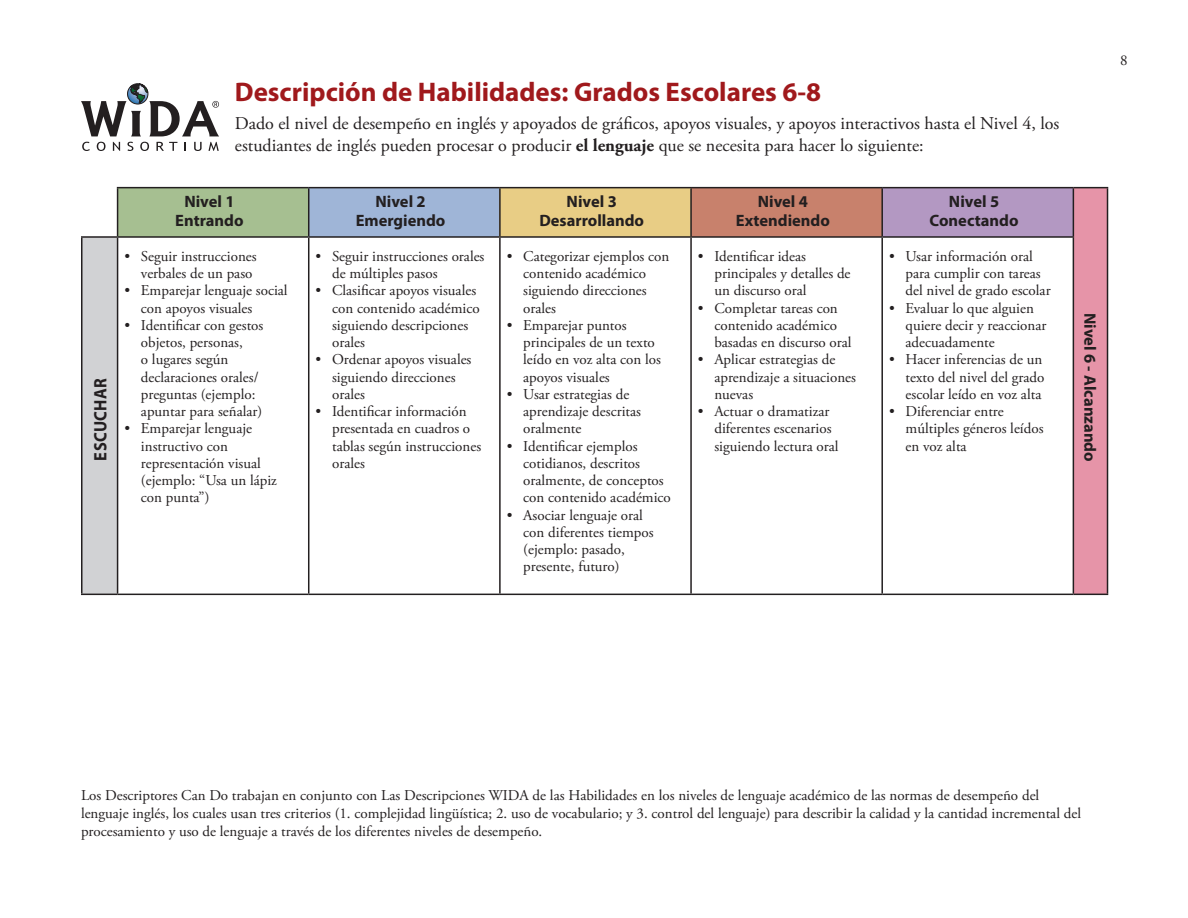
<style>
.page{position:relative;width:1188px;height:918px;background:#fff}
.page>*{position:absolute;margin:0;border:0;box-sizing:border-box;transform-origin:0 0}
.subhead{font:700 27px "Myriad Pro";color:#a0191c}
.subhead-2{font:18px/21.6px "Adobe Garamond Pro";color:#231f20}
.t1{font:700 18px "Myriad Pro";letter-spacing:.02em;color:#231f20;scale:.91 1}
.t2{font:700 16.5px "Myriad Pro";color:#231f20}
.spanish_bullets{font:15px/17.2px "Adobe Garamond Pro";color:#231f20}
.body{font:15px/17.2px "Adobe Garamond Pro";color:#231f20}
.s1{font-weight:700}
</style>
<div class="page">
<svg style="left:82px;top:142px;width:8px;height:9px"></svg>
<svg style="left:97px;top:142px;width:9px;height:9px"></svg>
<svg style="left:113px;top:142px;width:7px;height:9px"></svg>
<svg style="left:127px;top:142px;width:6px;height:9px"></svg>
<svg style="left:140px;top:142px;width:9px;height:9px"></svg>
<svg style="left:156px;top:142px;width:21px;height:9px"></svg>
<svg style="left:194px;top:142px;width:8px;height:9px"></svg>
<svg style="left:208px;top:142px;width:11px;height:9px"></svg>
<svg style="left:81px;top:84px;width:138px;height:52px"></svg>
<div style="left:118px;top:188px;width:191px;height:49px;background:#a6bf91"></div>
<div style="left:309px;top:188px;width:191px;height:49px;background:#9fb5d7"></div>
<div style="left:500px;top:188px;width:191px;height:49px;background:#e8cd85"></div>
<div style="left:691px;top:188px;width:191px;height:49px;background:#c8816c"></div>
<div style="left:882px;top:188px;width:191px;height:49px;background:#b398c2"></div>
<div style="left:1073px;top:188px;width:35px;height:406px;background:#e694a8"></div>
<div style="left:82px;top:237px;width:36px;height:357px;background:#d1d2d4"></div>
<hr style="left:309px;top:187px;width:191px;height:1px;background:#231f20">
<hr style="left:500px;top:187px;width:191px;height:1px;background:#231f20">
<hr style="left:499px;top:188px;width:2px;height:48px;background:#231f20">
<hr style="left:691px;top:187px;width:191px;height:1px;background:#231f20">
<hr style="left:690px;top:188px;width:2px;height:48px;background:#231f20">
<hr style="left:882px;top:187px;width:191px;height:1px;background:#231f20">
<hr style="left:881px;top:188px;width:2px;height:48px;background:#231f20">
<hr style="left:1073px;top:187px;width:35px;height:1px;background:#231f20">
<hr style="left:1073px;top:188px;width:1px;height:48px;background:#231f20">
<hr style="left:1107px;top:188px;width:1px;height:49px;background:#231f20">
<hr style="left:309px;top:236px;width:191px;height:2px;background:#231f20">
<hr style="left:308px;top:238px;width:1px;height:356px;background:#231f20">
<hr style="left:500px;top:236px;width:191px;height:2px;background:#231f20">
<hr style="left:499px;top:238px;width:2px;height:356px;background:#231f20">
<hr style="left:691px;top:236px;width:191px;height:2px;background:#231f20">
<hr style="left:690px;top:238px;width:2px;height:356px;background:#231f20">
<hr style="left:882px;top:236px;width:192px;height:2px;background:#231f20">
<hr style="left:881px;top:238px;width:2px;height:356px;background:#231f20">
<hr style="left:1073px;top:238px;width:1px;height:356px;background:#231f20">
<hr style="left:1107px;top:237px;width:1px;height:357px;background:#231f20">
<hr style="left:118px;top:594px;width:191px;height:1px;background:#231f20">
<hr style="left:309px;top:594px;width:191px;height:1px;background:#231f20">
<hr style="left:500px;top:594px;width:191px;height:1px;background:#231f20">
<hr style="left:691px;top:594px;width:191px;height:1px;background:#231f20">
<hr style="left:882px;top:594px;width:191px;height:1px;background:#231f20">
<hr style="left:1073px;top:594px;width:35px;height:1px;background:#231f20">
<hr style="left:117px;top:187px;width:192px;height:1px;background:#231f20">
<hr style="left:117px;top:188px;width:1px;height:48px;background:#231f20">
<hr style="left:308px;top:188px;width:1px;height:48px;background:#231f20">
<hr style="left:118px;top:236px;width:191px;height:2px;background:#231f20">
<hr style="left:81px;top:236px;width:37px;height:2px;background:#231f20">
<hr style="left:81px;top:238px;width:1px;height:356px;background:#231f20">
<hr style="left:117px;top:238px;width:1px;height:356px;background:#231f20">
<hr style="left:81px;top:594px;width:37px;height:1px;background:#231f20">
<p class="t1" style="left:89px;top:461px;width:92px;rotate:-90deg">ESCUCHAR</p>
<p class="subhead" style="left:235px;top:75px;width:588px">Descripción de Habilidades: Grados Escolares 6-8</p>
<p class="subhead-2" style="left:235px;top:113px;width:826px">Dado el nivel de desempeño en inglés y apoyados de gráficos, apoyos visuales, y apoyos interactivos hasta el Nivel 4, los estudiantes de inglés pueden procesar o producir <span class="s1">el lenguaje</span> que se necesita para hacer lo siguiente:</p>
<p class="t2" style="left:184px;top:191px;width:52px">Nivel 1</p>
<p class="t2" style="left:175px;top:210px;width:70px">Entrando</p>
<p class="body" style="left:124px;top:248px;width:134px;text-align:right">• Seguir instrucciones verbales de un paso</p>
<p class="body" style="left:141px;top:282px;width:148px;text-indent:-16px">• Emparejar lenguaje social con apoyos visuales</p>
<p class="body" style="left:141px;top:317px;width:124px;text-indent:-16px">• Identificar con gestos objetos, personas,<br>o lugares según declaraciones orales/ preguntas (ejemplo: apuntar para señalar)</p>
<p class="body" style="left:141px;top:420px;width:138px;text-indent:-16px">• Emparejar lenguaje instructivo con representación visual (ejemplo: “Usa un lápiz con punta”)</p>
<p class="t2" style="left:376px;top:191px;width:52px">Nivel 2</p>
<p class="t2" style="left:356px;top:210px;width:91px">Emergiendo</p>
<p class="spanish_bullets" style="left:332px;top:248px;width:154px;text-indent:-16px">• Seguir instrucciones orales de múltiples pasos</p>
<p class="spanish_bullets" style="left:332px;top:282px;width:149px;text-indent:-16px">• Clasificar apoyos visuales con contenido académico siguiendo descripciones orales</p>
<p class="spanish_bullets" style="left:332px;top:351px;width:141px;text-indent:-16px">• Ordenar apoyos visuales siguiendo direcciones orales</p>
<p class="spanish_bullets" style="left:332px;top:403px;width:151px;text-indent:-16px">• Identificar información presentada en cuadros o tablas según instrucciones orales</p>
<p class="t2" style="left:567px;top:191px;width:52px">Nivel 3</p>
<p class="t2" style="left:539px;top:210px;width:106px">Desarrollando</p>
<p class="spanish_bullets" style="left:523px;top:248px;width:148px;text-indent:-16px">• Categorizar ejemplos con contenido académico siguiendo direcciones orales</p>
<p class="spanish_bullets" style="left:523px;top:317px;width:139px;text-indent:-16px">• Emparejar puntos principales de un texto leído en voz alta con los apoyos visuales</p>
<p class="spanish_bullets" style="left:523px;top:386px;width:119px;text-indent:-16px">• Usar estrategias de aprendizaje descritas oralmente</p>
<p class="spanish_bullets" style="left:523px;top:438px;width:149px;text-indent:-16px">• Identificar ejemplos cotidianos, descritos oralmente, de conceptos con contenido académico</p>
<p class="spanish_bullets" style="left:523px;top:507px;width:132px;text-indent:-16px">• Asociar lenguaje oral con diferentes tiempos (ejemplo: pasado, presente, futuro)</p>
<p class="t2" style="left:758px;top:191px;width:52px">Nivel 4</p>
<p class="t2" style="left:736px;top:210px;width:96px">Extendiendo</p>
<p class="spanish_bullets" style="left:714px;top:248px;width:138px;text-indent:-16px">• Identificar ideas principales y detalles de un discurso oral</p>
<p class="spanish_bullets" style="left:714px;top:300px;width:139px;text-indent:-16px">• Completar tareas con contenido académico basadas en discurso oral</p>
<p class="spanish_bullets" style="left:714px;top:351px;width:143px;text-indent:-16px">• Aplicar estrategias de aprendizaje a situaciones nuevas</p>
<p class="spanish_bullets" style="left:714px;top:403px;width:126px;text-indent:-16px">• Actuar o dramatizar diferentes escenarios siguiendo lectura oral</p>
<p class="t2" style="left:949px;top:191px;width:52px">Nivel 5</p>
<p class="t2" style="left:930px;top:210px;width:90px">Conectando</p>
<p class="spanish_bullets" style="left:906px;top:248px;width:147px;text-indent:-16px">• Usar información oral para cumplir con tareas del nivel de grado escolar</p>
<p class="spanish_bullets" style="left:906px;top:300px;width:142px;text-indent:-16px">• Evaluar lo que alguien quiere decir y reaccionar adecuadamente</p>
<p class="spanish_bullets" style="left:906px;top:351px;width:140px;text-indent:-16px">• Hacer inferencias de un texto del nivel del grado escolar leído en voz alta</p>
<p class="spanish_bullets" style="left:906px;top:403px;width:139px;text-indent:-16px">• Diferenciar entre múltiples géneros leídos en voz alta</p>
<p class="body" style="left:1120px;top:52px;width:9px">8</p>
<p class="t2" style="left:1101px;top:313px;width:150px;rotate:90deg">Nivel 6 - Alcanzando</p>
<p class="body" style="left:81px;top:786px;width:1002px;line-height:18px">Los Descriptores Can Do trabajan en conjunto con Las Descripciones WIDA de las Habilidades en los niveles de lenguaje académico de las normas de desempeño del lenguaje inglés, los cuales usan tres criterios (1. complejidad lingüística; 2. uso de vocabulario; y 3. control del lenguaje) para describir la calidad y la cantidad incremental del procesamiento y uso de lenguaje a través de los diferentes niveles de desempeño.</p>
</div>
